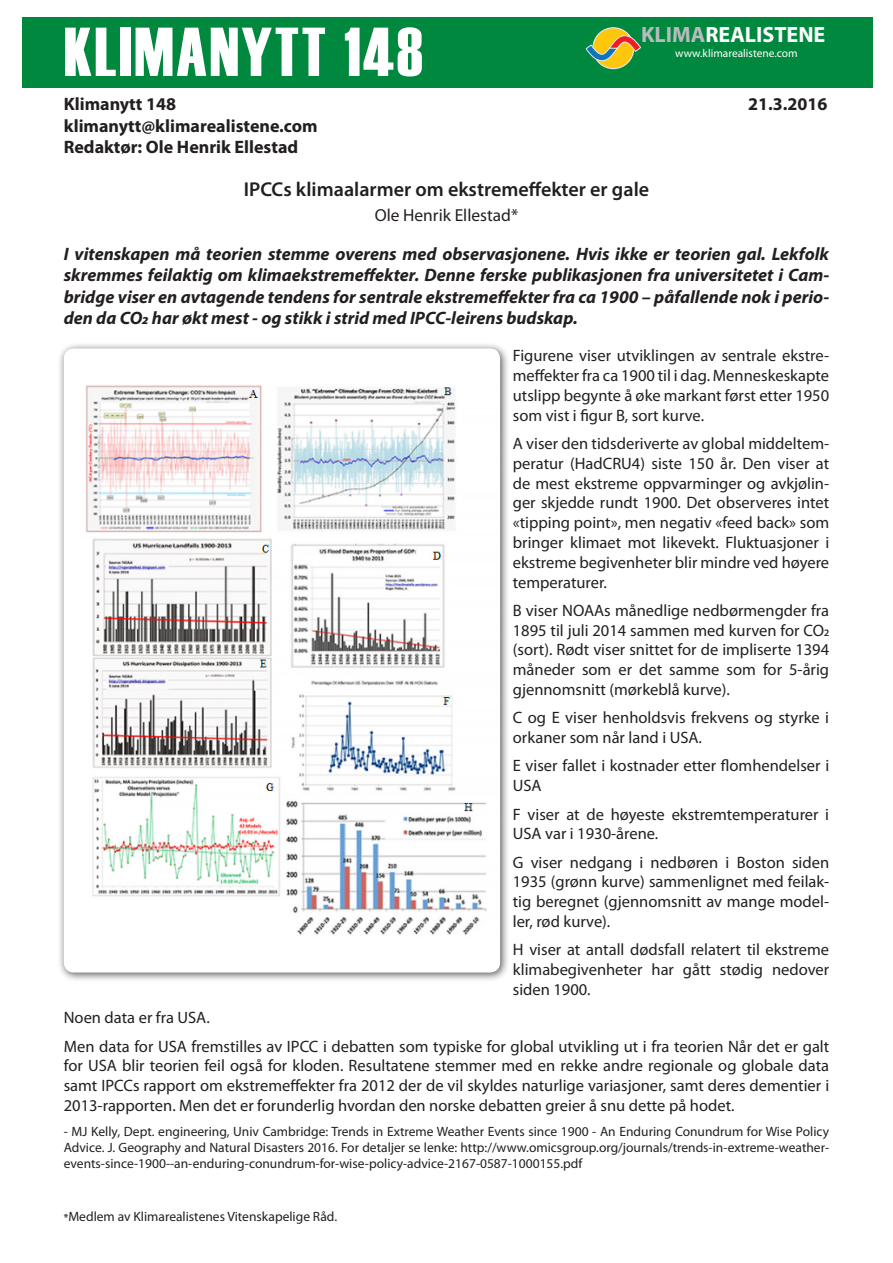
<style>
.page{position:relative;width:893px;height:1263px;background:#fff}
.page>*{position:absolute;margin:0;border:0;box-sizing:border-box;transform-origin:0 0}
.t1{font:69px "Haettenschweiler";letter-spacing:.04em;color:#fff}
.t2{font:700 22.05px "Myriad Pro";color:#fff}
.Brødtekst{font:600 20.1px "Myriad Pro";color:#231f20}
.Brødtekst-2{font:italic 700 18px/21.6px "Myriad Pro";color:#231f20;text-align:justify}
.t3{font:700 18px "Myriad Pro";color:#231f20}
.t4{font:17.4px "Myriad Pro";color:#231f20}
.Brødtekst-3{font:16.5px/19.8px "Myriad Pro";color:#231f20;text-align:justify}
.Brødtekst-4{font:13.5px/16.2px "Myriad Pro";color:#231f20;text-align:justify}
.t5{font:11.4px "Myriad Pro";color:#fff}
.s1{color:#babbbe}
.s2{font-weight:600;font-size:10.5px}
</style>
<div class="page">
<div style="left:22px;top:17px;width:851px;height:70px;background:#00883e"></div>
<div style="left:593px;top:28px;width:41px;height:41px;background:#fec70c;border-radius:50%"></div>
<div style="left:592px;top:27px;width:42px;height:42px;border:1px solid #e6e7e9;border-radius:50%"></div>
<svg style="left:586px;top:35px;width:55px;height:35px"></svg>
<div style="left:57px;top:342px;width:453px;height:641px;background:#231f20;opacity:.75"></div>
<img style="left:64px;top:348px;width:436px;height:624px">
<p class="t1" style="left:64px;top:12px;width:360px">KLIMANYTT 148</p>
<p class="t2" style="left:641px;top:20px;width:186px"><span class="s1">KLIMA</span>REALISTENE</p>
<p class="t5" style="left:675px;top:46px;width:124px">www.klimarealistene.com</p>
<p class="t3" style="left:64px;top:92px;width:114px">Klimanytt 148</p>
<p class="t3" style="left:748px;top:92px;width:81px">21.3.2016</p>
<p class="t3" style="left:64px;top:114px;width:255px">klimanytt@klimarealistene.com</p>
<p class="t3" style="left:64px;top:136px;width:236px">Redaktør: Ole Henrik Ellestad</p>
<p class="Brødtekst" style="left:244px;top:176px;width:407px">IPCCs klimaalarmer om ekstremeffekter er gale</p>
<p class="t4" style="left:375px;top:204px;width:145px">Ole Henrik Ellestad*</p>
<p class="Brødtekst-2" style="left:64px;top:242px;width:767px">I vitenskapen må teorien stemme overens med observasjonene. Hvis ikke er teorien gal. Lekfolk skremmes feilaktig om klimaekstremeffekter. Denne ferske publikasjonen fra universitetet i Cam&shy;bridge viser en avtagende tendens for sentrale ekstremeffekter fra ca 1900 – påfallende nok i perio&shy;den da CO2 har økt mest - og stikk i strid med IPCC-leirens budskap.</p>
<p class="Brødtekst-3" style="left:513px;top:345px;width:318px">Figurene viser utviklingen av sentrale ekstre&shy;meffekter fra ca 1900 til i dag. Menneskeskapte utslipp begynte å øke markant først etter 1950 som vist i figur B, sort kurve.</p>
<p class="Brødtekst-3" style="left:513px;top:433px;width:318px">A viser den tidsderiverte av global middeltem&shy;peratur (HadCRU4) siste 150 år. Den viser at de mest ekstreme oppvarminger og avkjølin&shy;ger skjedde rundt 1900. Det observeres intet «tipping point», men negativ «feed back» som bringer klimaet mot likevekt. Fluktuasjoner i ekstreme begivenheter blir mindre ved høyere temperaturer.</p>
<p class="Brødtekst-3" style="left:513px;top:600px;width:318px">B viser NOAAs månedlige nedbørmengder fra 1895 til juli 2014 sammen med kurven for CO2 (sort). Rødt viser snittet for de impliserte 1394 måneder som er det samme som for 5-årig gjennomsnitt (mørkeblå kurve).</p>
<p class="Brødtekst-3" style="left:513px;top:708px;width:318px">C og E viser henholdsvis frekvens og styrke i orkaner som når land i USA.</p>
<p class="Brødtekst-3" style="left:513px;top:756px;width:318px">E viser fallet i kostnader etter flomhendelser i<br>USA</p>
<p class="Brødtekst-3" style="left:513px;top:804px;width:318px">F viser at de høyeste ekstremtemperaturer i<br>USA var i 1930-årene.</p>
<p class="Brødtekst-3" style="left:513px;top:852px;width:318px">G viser nedgang i nedbøren i Boston siden 1935 (grønn kurve) sammenlignet med feilak&shy;tig beregnet (gjennomsnitt av mange model&shy;ler, rød kurve).</p>
<p class="Brødtekst-3" style="left:513px;top:940px;width:318px">H viser at antall dødsfall relatert til ekstreme klimabegivenheter har gått stødig nedover siden 1900.</p>
<p class="Brødtekst-3" style="left:64px;top:1007px;width:148px">Noen data er fra USA.</p>
<p class="Brødtekst-3" style="left:64px;top:1036px;width:767px">Men data for USA fremstilles av IPCC i debatten som typiske for global utvikling ut i fra teorien Når det er galt for USA blir teorien feil også for kloden. Resultatene stemmer med en rekke andre regionale og globale data samt IPCCs rapport om ekstremeffekter fra 2012 der de vil skyldes naturlige variasjoner, samt deres dementier i 2013-rapporten. Men det er forunderlig hvordan den norske debatten greier å snu dette på hodet.</p>
<p class="Brødtekst-4" style="left:64px;top:1123px;width:767px">- MJ Kelly, Dept. engineering, Univ Cambridge: Trends in Extreme Weather Events since 1900 - An Enduring Conundrum for Wise Policy Advice. J. Geography and Natural Disasters 2016. For detaljer se lenke: http://www.omicsgroup.org/journals/trends-in-extreme-weather&shy;events-since-1900--an-enduring-conundrum-for-wise-policy-advice-2167-0587-1000155.pdf</p>
<p class="Brødtekst-4" style="left:64px;top:1208px;width:275px"><span class="s2">*</span>Medlem av Klimarealistenes Vitenskapelige Råd.</p>
</div>
